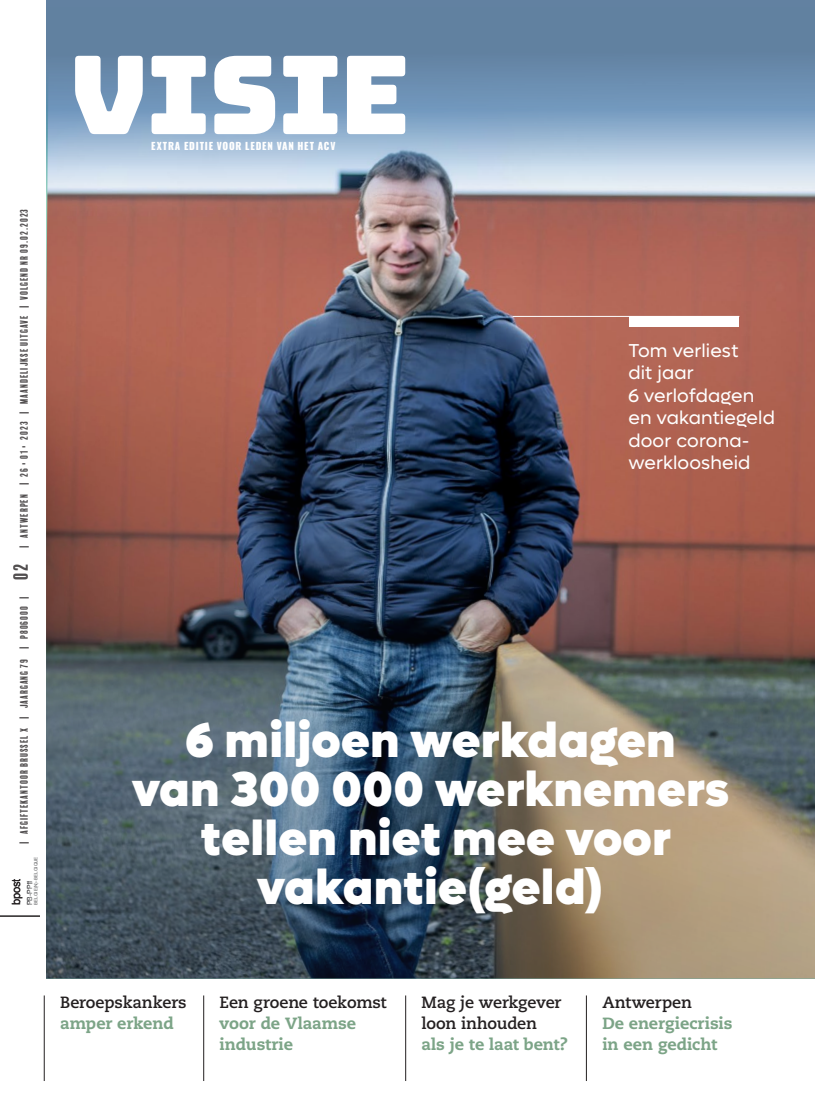
<style>
.page{position:relative;width:815px;height:1099px;background:#fff}
.page>*{position:absolute;margin:0;border:0;box-sizing:border-box;transform-origin:0 0}
.t1{font:900 49.25px/49px "Lufga";letter-spacing:.005em;color:#fff;text-align:center}
.t2{font:18.75px/22.5px "Lufga";letter-spacing:.005em;color:#fff}
.t3{font:800 16.25px/20.9px "Caecilia LT Pro 85";letter-spacing:-.005em;color:#7ca487}
.t4{font:700 16.25px/20.9px "Caecilia LT Pro 75";letter-spacing:-.01em;color:#231f20}
.t5{font:11.38px "Arial";letter-spacing:-.03em;color:#231f20}
.t6{font:10px "Balboa Plus Fill";letter-spacing:.04em;color:#231f20}
.t7{font:800 10px "Oswald";letter-spacing:.085em;color:#fff;scale:.96 1}
.t8{font:9.25px "Arial";color:#231f20}
.t9{font:4.62px "Arial";letter-spacing:-.005em;color:#57585a}
.t10{font:4.5px "Arial";letter-spacing:-.005em;color:#57585a}
.s1{font-size:18.75px}
.s2{font-family:"Helvetica"}
</style>
<div class="page">
<div style="left:46px;top:0;width:769px;height:175px;background:#6181a0"></div>
<img style="left:46px;top:55px;width:769px;height:923px">
<hr style="left:44px;top:995px;width:1px;height:85px;background:#231f20">
<hr style="left:203px;top:995px;width:1px;height:85px;background:#231f20">
<hr style="left:405px;top:995px;width:1px;height:85px;background:#231f20">
<hr style="left:586px;top:995px;width:1px;height:85px;background:#231f20">
<svg style="left:75px;top:56px;width:330px;height:78px;background:#d1dce7"></svg>
<hr style="left:513px;top:316px;width:226px;height:1px;background:#fff">
<div style="left:630px;top:317px;width:109px;height:10px;background:#fff"></div>
<hr style="left:0;top:915px;width:39px;height:1px;background:#231f20">
<p class="t6" style="left:18px;top:548px;width:341px;rotate:-90deg">| ANTWERPEN | 26 ¬ 01 ¬ 2023 | MAANDELIJKSE UITGAVE | volgend nR 09.02.2023</p>
<p class="t6" style="left:18px;top:844px;width:283px;rotate:-90deg">| AFGIFTEKANTOOR BRUSSEL X | jaargang 79 | p806000 | <span class="s1">02</span></p>
<p class="t8" style="left:29px;top:904px;width:68px;rotate:-90deg">PB-PP B-<span class="s2">00000</span></p>
<p class="t9" style="left:33px;top:904px;width:50px;rotate:-90deg">BELGIE(N) - BELGIQUE</p>
<p class="t10" style="left:33px;top:904px;width:48px;rotate:-90deg">BELGIE(N) - BELGIQUE</p>
<p class="t5" style="left:9px;top:904px;width:28px;rotate:-90deg">bpost</p>
<p class="t7" style="left:151px;top:140px;width:193px">EXTRA EDITIE VOOR LEDEN VAN HET ACV</p>
<h2 class="t2" style="left:628px;top:339px;width:148px">Tom verliest<br>dit jaar<br>6 verlofdagen en vakantiegeld door corona&shy;werkloosheid</h2>
<h1 class="t1" style="left:132px;top:715px;width:598px">6 miljoen werkdagen<br>van 300 000 werknemers tellen niet mee voor vakantie(geld)</h1>
<h3 class="t4" style="left:60px;top:991px;width:128px">Beroepskankers</h3>
<h3 class="t3" style="left:60px;top:1012px;width:115px">amper erkend</h3>
<h3 class="t4" style="left:220px;top:991px;width:169px">Een groene toekomst</h3>
<h3 class="t3" style="left:220px;top:1012px;width:138px">voor de Vlaamse industrie</h3>
<h3 class="t4" style="left:422px;top:991px;width:141px">Mag je werkgever loon inhouden</h3>
<h3 class="t3" style="left:422px;top:1033px;width:147px">als je te laat bent?</h3>
<h3 class="t4" style="left:602px;top:991px;width:91px">Antwerpen</h3>
<h3 class="t3" style="left:602px;top:1012px;width:132px">De energiecrisis in een gedicht</h3>
</div>
